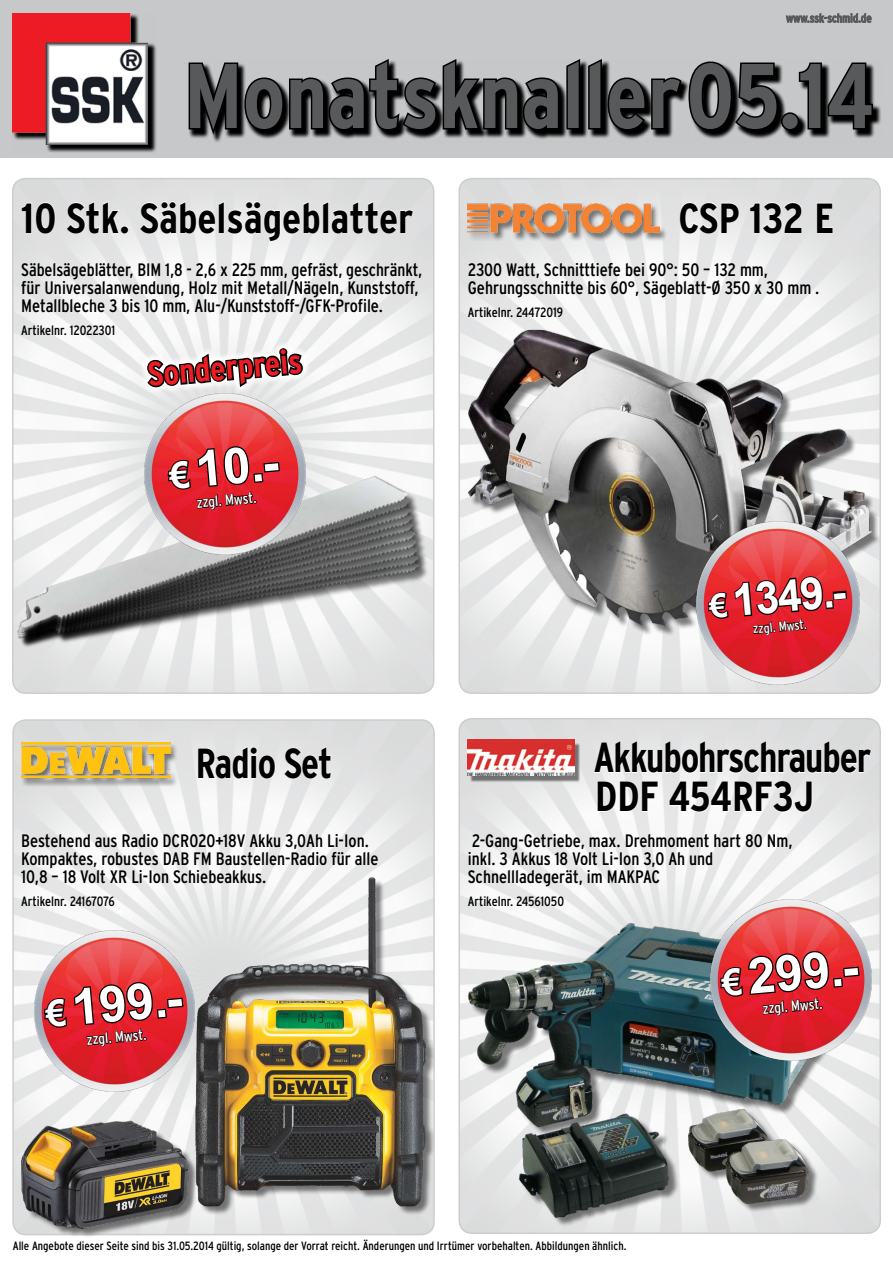
<style>
.page{position:relative;width:893px;height:1263px;background:#fff}
.page>*{position:absolute;margin:0;border:0;box-sizing:border-box;transform-origin:0 0}
.t1{font:700 condensed 91.5px "Interstate";color:#58595b}
.t2{font:700 49.65px "Arial";color:#fff}
.t3{font:700 44.55px "Arial";color:#fff;scale:.96 1}
.t4{font:700 condensed 42px "Interstate";letter-spacing:-.01em;color:#000}
.t5{font:700 condensed 42px/39px "Interstate";letter-spacing:-.03em;color:#000;scale:.95 1}
.t6{font:700 condensed 42px "Interstate";letter-spacing:-.01em;color:#000;scale:.94 1}
.t7{font:700 condensed 33.75px "Interstate";color:#ed1d24}
.t8{font:condensed 18px/18px "Interstate";color:#000}
.t9{font:condensed 14.85px "Interstate";color:#fff}
.t10{font:condensed 13.5px "Interstate";color:#000}
.t11{font:condensed 13.35px "Interstate";color:#fff}
.t12{font:condensed 12px "Interstate";color:#000}
.s1{font-size:36.6px}
.s2{font-size:32.85px}
</style>
<div class="page">
<div style="left:0;top:0;width:893px;height:157px;background:#c7c8ca"></div>
<svg style="left:45px;top:43px;width:112px;height:110px;background:#4d4d4e"></svg>
<img style="left:13px;top:14px;width:135px;height:130px">
<svg style="left:786px;top:13px;width:86px;height:10px"></svg>
<img style="left:461px;top:719px;width:419px;height:512px">
<div style="left:458px;top:718px;width:423px;height:516px;border:2px solid #58595b;border-radius:13px"></div>
<img style="left:15px;top:722px;width:417px;height:512px">
<img style="left:461px;top:179px;width:419px;height:512px">
<div style="left:458px;top:178px;width:423px;height:516px;border:2px solid #58595b;border-radius:13px"></div>
<img style="left:13px;top:179px;width:421px;height:514px">
<div style="left:12px;top:178px;width:422px;height:516px;border:2px solid #58595b;border-radius:13px"></div>
<svg style="left:213px;top:64px;width:668px;height:78px"></svg>
<svg style="left:188px;top:59px;width:591px;height:80px"></svg>
<div style="left:781px;top:112px;width:18px;height:19px;border:3px solid #000;border-radius:50%"></div>
<svg style="left:797px;top:62px;width:77px;height:69px"></svg>
<div style="left:470px;top:332px;width:412px;height:305px;background:#000;opacity:.5"></div>
<img style="left:468px;top:330px;width:404px;height:297px">
<img style="left:697px;top:522px;width:162px;height:163px">
<svg style="left:706px;top:575px;width:142px;height:80px;background:#be232b"></svg>
<svg style="left:21px;top:202px;width:35px;height:32px"></svg>
<svg style="left:67px;top:201px;width:52px;height:33px"></svg>
<div style="left:121px;top:226px;width:7px;height:7px;border:1px solid #fff;border-radius:50%"></div>
<svg style="left:140px;top:201px;width:274px;height:40px"></svg>
<div style="left:471px;top:926px;width:371px;height:301px;background:#000;opacity:.5"></div>
<img style="left:468px;top:924px;width:365px;height:293px">
<div style="left:21px;top:743px;width:157px;height:44px;background:#000;opacity:.5"></div>
<img style="left:21px;top:742px;width:149px;height:36px">
<svg style="left:198px;top:746px;width:78px;height:33px"></svg>
<svg style="left:284px;top:746px;width:48px;height:33px"></svg>
<div style="left:467px;top:203px;width:200px;height:39px;background:#000;opacity:.5"></div>
<img style="left:468px;top:203px;width:191px;height:30px">
<svg style="left:679px;top:202px;width:60px;height:32px"></svg>
<svg style="left:749px;top:202px;width:53px;height:32px"></svg>
<svg style="left:816px;top:202px;width:17px;height:31px"></svg>
<div style="left:470px;top:743px;width:110px;height:39px;background:#000;opacity:.5"></div>
<img style="left:468px;top:740px;width:106px;height:36px">
<svg style="left:594px;top:741px;width:278px;height:33px"></svg>
<svg style="left:597px;top:781px;width:62px;height:31px"></svg>
<svg style="left:669px;top:781px;width:144px;height:32px"></svg>
<img style="left:710px;top:899px;width:161px;height:162px">
<svg style="left:718px;top:950px;width:143px;height:88px;background:#b8262e"></svg>
<div style="left:23px;top:478px;width:394px;height:160px;background:#000;opacity:.5"></div>
<img style="left:13px;top:468px;width:397px;height:164px">
<img style="left:144px;top:396px;width:161px;height:159px">
<svg style="left:166px;top:445px;width:115px;height:88px;background:#c01f28"></svg>
<svg style="left:138px;top:339px;width:173px;height:57px;fill:#e8e9ea"></svg>
<svg style="left:145px;top:347px;width:160px;height:43px"></svg>
<div style="left:23px;top:879px;width:413px;height:359px;background:#000;opacity:.5"></div>
<img style="left:21px;top:878px;width:404px;height:350px">
<img style="left:34px;top:930px;width:161px;height:162px">
<svg style="left:42px;top:981px;width:143px;height:88px;background:#bd2931"></svg>
<h1 class="t1" style="left:184px;top:40px;width:691px">Monatsknaller 05.14</h1>
<h3 class="t4" style="left:21px;top:192px;width:394px">10 Stk. Säbelsägeblatter</h3>
<p class="t8" style="left:21px;top:261px;width:403px">Säbelsägeblätter, BIM 1,8 - 2,6 x 225 mm, gefräst, geschränkt, für Universalanwendung, Holz mit Metall/Nägeln, Kunststoff,<br>Metallbleche 3 bis 10 mm, Alu-/Kunststoff-/GFK-Profile.</p>
<p class="t10" style="left:21px;top:322px;width:96px">Artikelnr. 12022301</p>
<h3 class="t7" style="left:146px;top:354px;width:156px;rotate:-5deg">Sonderpreis</h3>
<h2 class="t2" style="left:166px;top:439px;width:111px;rotate:-5deg"><span class="s1">€</span> 10.-</h2>
<p class="t9" style="left:196px;top:494px;width:62px;rotate:-5deg">zzgl. Mwst.</p>
<h3 class="t6" style="left:196px;top:737px;width:147px">Radio Set</h3>
<p class="t8" style="left:21px;top:832px;width:359px">Bestehend aus Radio DCR020+18V Akku 3,0Ah Li-Ion.<br>Kompaktes, robustes DAB FM Baustellen-Radio für alle<br>10,8 – 18 Volt XR Li-Ion Schiebeakkus.</p>
<p class="t10" style="left:21px;top:893px;width:95px">Artikelnr. 24167076</p>
<h2 class="t2" style="left:43px;top:977px;width:138px;rotate:-5deg"><span class="s1">€</span> 199.-</h2>
<p class="t9" style="left:86px;top:1031px;width:62px;rotate:-5deg">zzgl. Mwst.</p>
<h3 class="t4" style="left:678px;top:192px;width:157px">CSP 132 E</h3>
<p class="t8" style="left:468px;top:261px;width:353px">2300 Watt, Schnitttiefe bei 90°: 50 – 132 mm,<br>Gehrungsschnitte bis 60°, Sägeblatt-Ø 350 x 30 mm .</p>
<p class="t10" style="left:468px;top:304px;width:97px">Artikelnr. 24472019</p>
<h3 class="t3" style="left:707px;top:573px;width:144px;rotate:-5deg"><span class="s2">€</span> 1349.-</h3>
<p class="t11" style="left:752px;top:621px;width:55px;rotate:-5deg">zzgl. Mwst.</p>
<h3 class="t5" style="left:593px;top:738px;width:294px">Akkubohrschrauber<br>DDF 454RF3J</h3>
<p class="t8" style="left:468px;top:832px;width:326px">2-Gang-Getriebe, max. Drehmoment hart 80 Nm, inkl. 3 Akkus 18 Volt Li-Ion 3,0 Ah und<br>Schnellladegerät, im MAKPAC</p>
<p class="t10" style="left:468px;top:893px;width:98px">Artikelnr. 24561050</p>
<h2 class="t2" style="left:719px;top:946px;width:138px;rotate:-5deg"><span class="s1">€</span> 299.-</h2>
<p class="t9" style="left:762px;top:999px;width:62px;rotate:-5deg">zzgl. Mwst.</p>
<p class="t12" style="left:13px;top:1238px;width:615px">Alle Angebote dieser Seite sind bis 31.05.2014 gültig, solange der Vorrat reicht. Änderungen und Irrtümer vorbehalten. Abbildungen ähnlich.</p>
</div>
